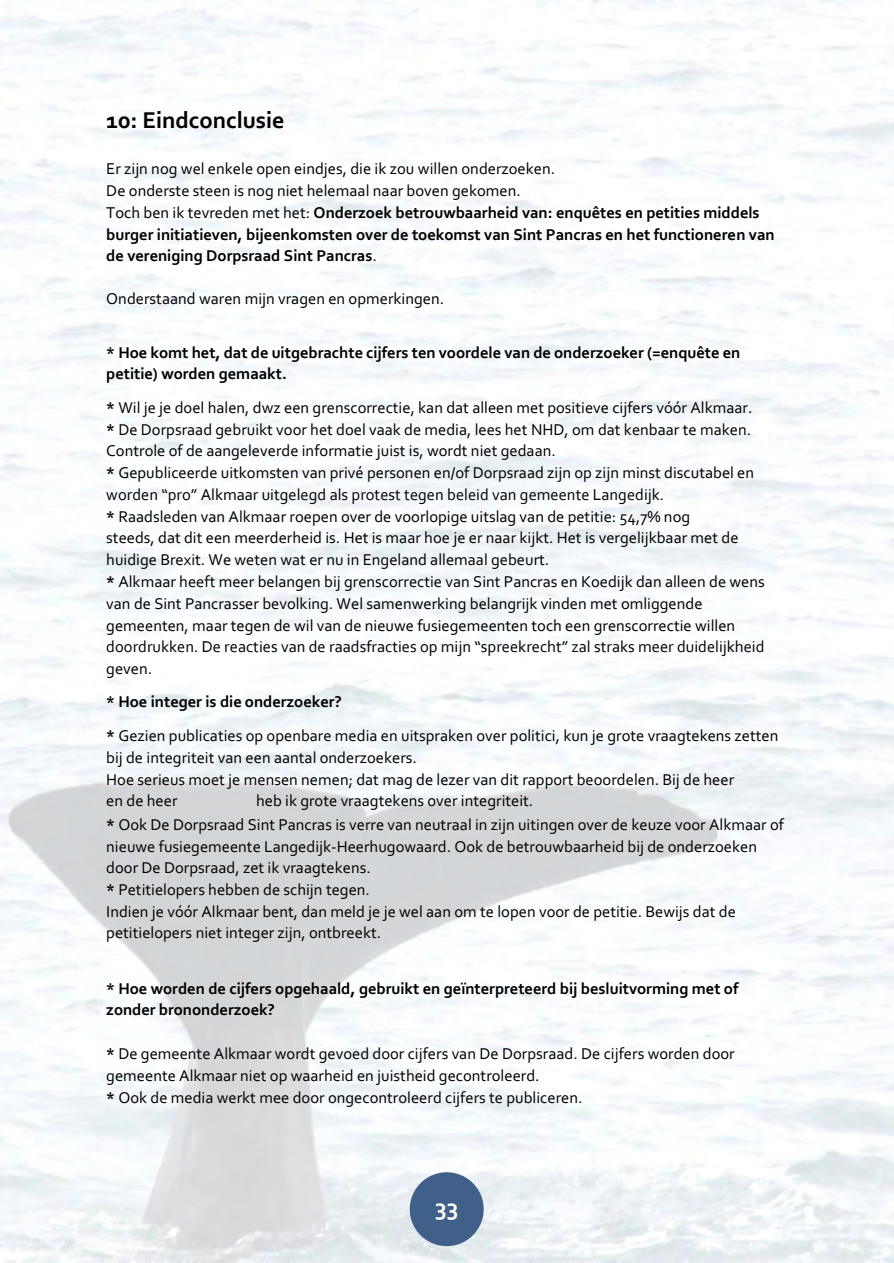
<style>
.page{position:relative;width:894px;height:1263px;background:#fff}
.page>*{position:absolute;margin:0;border:0;box-sizing:border-box;transform-origin:0 0}
.t1{font:700 24px "Corbel";color:#000}
.t2{font:700 24px "Corbel";color:#fff}
.t3{font:16.5px/21.8px "Corbel 3";color:#000}
.t4{font:700 16.5px/21.8px "Corbel";color:#000}
.s1{font-family:"Corbel 3";font-weight:400}
.s2{font-family:"Corbel";font-weight:700}
.s3{font-family:"Corbel 2"}
</style>
<div class="page">
<svg style="left:409px;top:1172px;width:74px;height:74px;background:#647ea0"></svg>
<p class="t1" style="left:106px;top:110px;width:179px">10: Eindconclusie</p>
<p class="t3" style="left:106px;top:159px;width:450px">Er zijn nog wel enkele open eindjes, die ik zou willen onderzoeken.<br>De onderste steen is nog niet helemaal naar boven gekomen.</p>
<h2 class="t4" style="left:106px;top:203px;width:669px"><span class="s1">Toch ben ik tevreden met het:</span> Onderzoek betrouwbaarheid van: enquêtes en petities middels burger initiatieven, bijeenkomsten over de toekomst van Sint Pancras en het functioneren van de vereniging Dorpsraad Sint Pancras<span class="s1">.</span></h2>
<p class="t3" style="left:106px;top:290px;width:339px">Onderstaand waren mijn vragen en opmerkingen.</p>
<p class="t4" style="left:106px;top:343px;width:635px">* Hoe komt het, dat de uitgebrachte cijfers ten voordele van de onderzoeker (=enquête en petitie) worden gemaakt.</p>
<p class="t3" style="left:106px;top:398px;width:659px"><span class="s2">*</span> Wil je je doel halen, dwz een grenscorrectie, kan dat alleen met positieve cijfers vóór Alkmaar. <span class="s2">*</span> De Dorpsraad gebruikt voor het doel vaak de media, lees het NHD, om dat kenbaar te maken.<br>Controle of de aangeleverde informatie juist is, wordt niet gedaan.<br><span class="s2">*</span> Gepubliceerde uitkomsten van privé personen en/of Dorpsraad zijn op zijn minst discutabel en <span class="s3">worden “pro” Alkmaar uitgelegd als protest tegen beleid van gemeente Langedijk.<br></span><span class="s2">*</span> Raadsleden van Alkmaar roepen over de voorlopige uitslag van de petitie: 54,7% nog<br>steeds, dat dit een meerderheid is. Het is maar hoe je er naar kijkt. Het is vergelijkbaar met de huidige Brexit. We weten wat er nu in Engeland allemaal gebeurt.<br><span class="s2">*</span> Alkmaar heeft meer belangen bij grenscorrectie van Sint Pancras en Koedijk dan alleen de wens van de Sint Pancrasser bevolking. Wel samenwerking belangrijk vinden met omliggende gemeenten, maar tegen de wil van de nieuwe fusiegemeenten toch een grenscorrectie willen <span class="s3">doordrukken. De reacties van de raadsfracties op mijn “spreekrecht” zal straks meer duidelijkheid </span>geven.</p>
<p class="t3" style="left:106px;top:686px;width:673px;line-height:33.9px"><span class="s2">* Hoe integer is die onderzoeker?<br>*</span> Gezien publicaties op openbare media en uitspraken over politici, kun je grote vraagtekens zetten</p>
<p class="t3" style="left:106px;top:748px;width:629px">bij de integriteit van een aantal onderzoekers.<br>Hoe serieus moet je mensen nemen; dat mag de lezer van dit rapport beoordelen. Bij de heer en de heer</p>
<p class="t3" style="left:106px;top:790px;width:679px;line-height:23.5px;text-indent:150px">heb ik grote vraagtekens over integriteit.<br><span class="s2">*</span> Ook De Dorpsraad Sint Pancras is verre van neutraal in zijn uitingen over de keuze voor Alkmaar of</p>
<p class="t3" style="left:106px;top:837px;width:652px">nieuwe fusiegemeente Langedijk-Heerhugowaard. Ook de betrouwbaarheid bij de onderzoeken door De Dorpsraad, zet ik vraagtekens.<br><span class="s2">*</span> Petitielopers hebben de schijn tegen.<br>Indien je vóór Alkmaar bent, dan meld je je wel aan om te lopen voor de petitie. Bewijs dat de petitielopers niet integer zijn, ontbreekt.</p>
<p class="t4" style="left:106px;top:979px;width:633px">* Hoe worden de cijfers opgehaald, gebruikt en geïnterpreteerd bij besluitvorming met of zonder brononderzoek?</p>
<p class="t3" style="left:106px;top:1044px;width:629px"><span class="s2">*</span> De gemeente Alkmaar wordt gevoed door cijfers van De Dorpsraad. De cijfers worden door gemeente Alkmaar niet op waarheid en juistheid gecontroleerd.<br><span class="s2">*</span> Ook de media werkt mee door ongecontroleerd cijfers te publiceren.</p>
<p class="t2" style="left:435px;top:1197px;width:25px">33</p>
</div>
